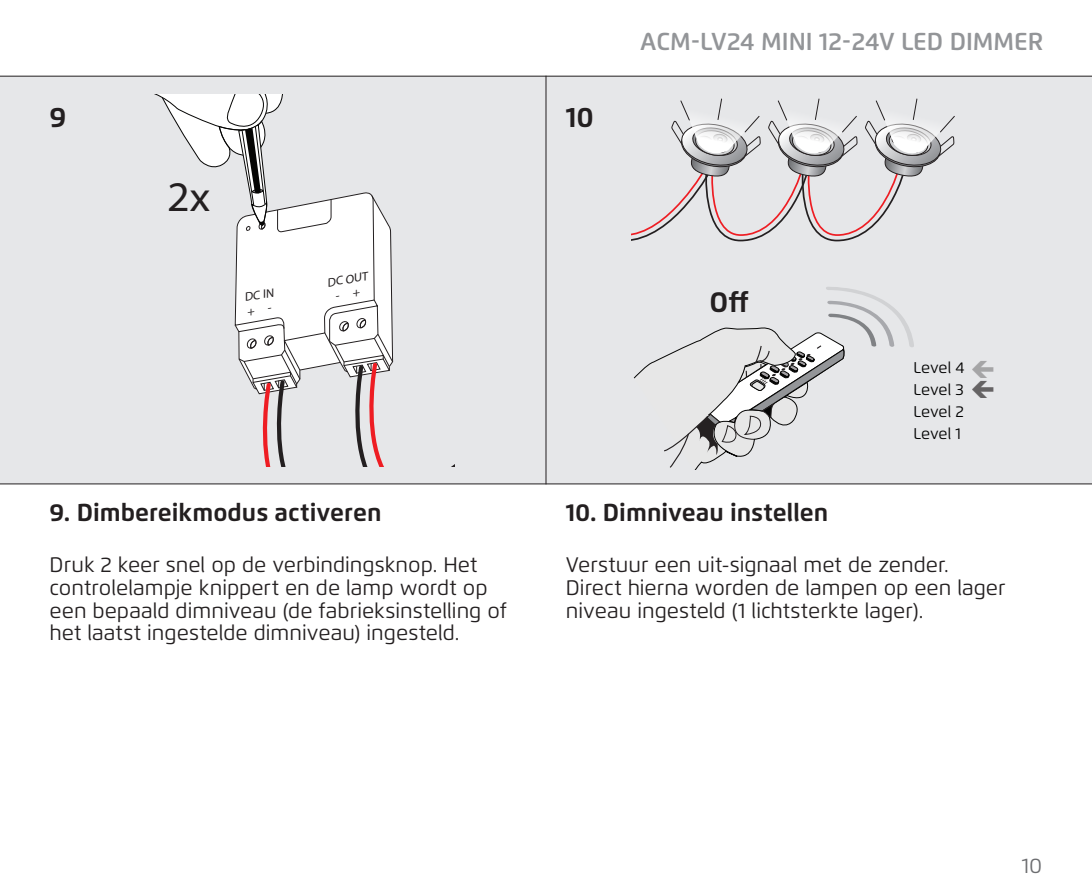
<style>
.page{position:relative;width:1092px;height:893px;background:#fff}
.page>*{position:absolute;margin:0;border:0;box-sizing:border-box;transform-origin:0 0}
.t1{font:700 42.35px "Myriad";color:#231f20;scale:1.04 1}
.Kop_7_8{font:700 28px "Flexo";color:#231f20}
.t2{font:700 24.5px "Flexo";color:#231f20}
.t3{font:600 24.5px "Flexo";color:#939598}
.Platte_tekst{font:21px/22.8px "Flexo";color:#231f20}
.t4{font:21px "Flexo";color:#6c6d70}
.Intro_Body_5_7{font:15.4px "Flexo";color:#000}
.t5{font:italic 12.25px/14.7px "Myriad Pro";color:#231f20}
</style>
<div class="page">
<div style="left:0;top:76px;width:1091px;height:408px;background:#e6e7e9"></div>
<hr style="left:545px;top:76px;width:1px;height:408px;background:#231f20">
<svg style="left:631px;top:98px;width:324px;height:144px"></svg>
<svg style="left:633px;top:287px;width:281px;height:183px"></svg>
<svg style="left:972px;top:360px;width:22px;height:38px"></svg>
<svg style="left:125px;top:94px;width:330px;height:372px"></svg>
<p class="Kop_7_8" style="left:50px;top:100px;width:18px">9</p>
<p class="Kop_7_8" style="left:566px;top:100px;width:30px">10</p>
<p class="t1" style="left:167px;top:171px;width:43px">2x</p>
<p class="t5" style="left:243px;top:290px;width:31px;rotate:-9deg">DC IN + -</p>
<p class="t5" style="left:326px;top:275px;width:43px;rotate:-9deg">DC OUT</p>
<p class="t3" style="left:640px;top:26px;width:405px">ACM-LV24 MINI 12-24V LED DIMMER</p>
<p class="Kop_7_8" style="left:709px;top:285px;width:41px">Off</p>
<p class="Intro_Body_5_7" style="left:913px;top:358px;width:53px">Level 4</p>
<p class="Intro_Body_5_7" style="left:913px;top:380px;width:52px">Level 3</p>
<p class="Intro_Body_5_7" style="left:913px;top:402px;width:52px">Level 2</p>
<p class="Intro_Body_5_7" style="left:913px;top:424px;width:49px">Level 1</p>
<p class="t2" style="left:50px;top:498px;width:333px">9. Dimbereikmodus activeren</p>
<p class="Platte_tekst" style="left:50px;top:553px;width:459px">Druk 2 keer snel op de verbindingsknop. Het controlelampje knippert en de lamp wordt op een bepaald dimniveau (de fabrieksinstelling of het laatst ingestelde dimniveau) ingesteld.</p>
<p class="t2" style="left:566px;top:498px;width:264px">10. Dimniveau instellen</p>
<p class="Platte_tekst" style="left:566px;top:553px;width:384px">Verstuur een uit-signaal met de zender.</p>
<p class="Platte_tekst" style="left:566px;top:576px;width:441px">Direct hierna worden de lampen op een lager niveau ingesteld (1 lichtsterkte lager).</p>
<p class="t4" style="left:1021px;top:853px;width:22px">10</p>
</div>
